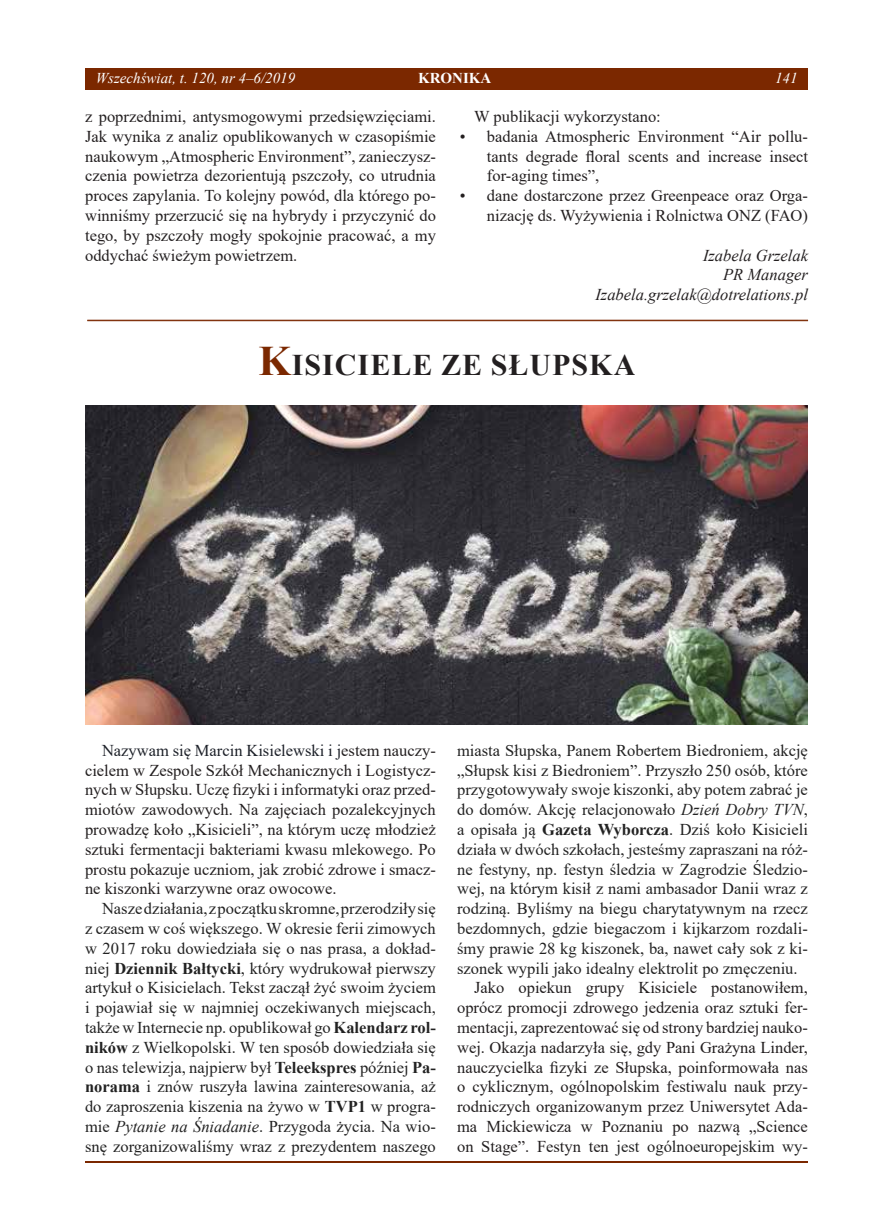
<style>
.page{position:relative;width:893px;height:1225px;background:#fff}
.page>*{position:absolute;margin:0;border:0;box-sizing:border-box;transform-origin:0 0}
.t1{font:700 30px "Times New Roman";letter-spacing:.035em;color:#231f20}
.t2{font:16.5px/19.8px "Times New Roman";color:#231f20;text-align:justify}
.t3{font:16.5px/19.8px "Times New Roman";color:#222;text-align:justify}
.t4{font:italic 16.5px/19.8px "Times New Roman";color:#231f20;text-align:right}
.t5{font:italic 15px "Times New Roman";color:#fff}
.t6{font:700 15px "Times New Roman";color:#fff}
.s1{font-style:normal}
.s2{font-size:42px;color:#7b2800}
.s3{color:#1d2129}
.s4{font-weight:700}
.s5{font-style:italic}
.s6{color:#222}
</style>
<div class="page">
<div style="left:85px;top:68px;width:723px;height:21px;background:#7b2800"></div>
<hr style="left:85px;top:1161px;width:723px;height:1px;background:#7b2800">
<hr style="left:87px;top:320px;width:721px;height:1px;background:#7b2800">
<img style="left:85px;top:405px;width:723px;height:319px">
<p class="t5" style="left:96px;top:68px;width:201px">Wszechświat, t. 120, nr 4<span class="s1">–</span>6/2019</p>
<p class="t6" style="left:418px;top:67px;width:75px">KRONIKA</p>
<p class="t5" style="left:775px;top:68px;width:24px">141</p>
<p class="t2" style="left:85px;top:106px;width:352px">z poprzednimi, antysmogowymi przedsięwzięciami.<br>Jak wynika z analiz opublikowanych w czasopiśmie naukowym „Atmospheric Environment”, zanieczysz&shy;czenia powietrza dezorientują pszczoły, co utrudnia proces zapylania. To kolejny powód, dla którego po&shy;winniśmy przerzucić się na hybrydy i przyczynić do tego, by pszczoły mogły spokojnie pracować, a my oddychać świeżym powietrzem.</p>
<p class="t2" style="left:474px;top:106px;width:188px">W publikacji wykorzystano:</p>
<p class="t2" style="left:487px;top:126px;width:323px;text-indent:-27px">• badania Atmospheric Environment “Air pollu&shy;tants degrade floral scents and increase insect for-aging times”,</p>
<p class="t2" style="left:460px;top:185px;width:350px;text-align:right">• dane dostarczone przez Greenpeace oraz Orga&shy;nizację ds. Wyżywienia i Rolnictwa ONZ (FAO)</p>
<p class="t4" style="left:595px;top:245px;width:214px">Izabela Grzelak<br>PR Manager<br>Izabela.grzelak@dotrelations.pl</p>
<h1 class="t1" style="left:259px;top:343px;width:378px"><span class="s2">K</span>ISICIELE ZE SŁUPSKA</h1>
<p class="t2" style="left:85px;top:740px;width:352px;text-indent:17px"><span class="s3">Nazywam się Marcin Kisielewski i j</span>estem nauczy&shy;cielem w Zespole Szkół Mechanicznych i Logistycz&shy;nych w Słupsku. Uczę fizyki i informatyki oraz przed&shy;miotów zawodowych. Na zajęciach pozalekcyjnych prowadzę koło „Kisicieli”, na którym uczę młodzież sztuki fermentacji bakteriami kwasu mlekowego. Po prostu pokazuje uczniom, jak zrobić zdrowe i smacz&shy;ne kiszonki warzywne oraz owocowe.</p>
<p class="t3" style="left:85px;top:898px;width:352px;text-indent:17px">Nasze działania, z początku skromne, przerodziły się z czasem w coś większego. W okresie ferii zimowych w 2017 roku dowiedziała się o nas prasa, a dokład&shy;niej <span class="s4">Dziennik Bałtycki</span>, który wydrukował pierwszy artykuł o Kisicielach. Tekst zaczął żyć swoim życiem i pojawiał się w najmniej oczekiwanych miejscach, także w Internecie np. opublikował go <span class="s4">Kalendarz rol&shy;ników</span> z Wielkopolski. W ten sposób dowiedziała się o nas telewizja, najpierw był <span class="s4">Teleekspres</span> później <span class="s4">Pa&shy;norama</span> i znów ruszyła lawina zainteresowania, aż do zaproszenia kiszenia na żywo w <span class="s4">TVP1</span> w progra&shy;mie <span class="s5">Pytanie na Śniadanie</span>. Przygoda życia. Na wio&shy;snę zorganizowaliśmy wraz z prezydentem naszego</p>
<p class="t3" style="left:457px;top:740px;width:352px">miasta Słupska, Panem Robertem Biedroniem, akcję „Słupsk kisi z Biedroniem”. Przyszło 250 osób, które przygotowywały swoje kiszonki, aby potem zabrać je do domów. Akcję relacjonowało <span class="s5">Dzień Dobry TVN</span>, a opisała ją <span class="s4">Gazeta Wyborcza</span>. Dziś koło Kisicieli działa w dwóch szkołach, jesteśmy zapraszani na róż&shy;ne festyny, np. festyn śledzia w Zagrodzie Śledzio&shy;wej, na którym kisił z nami ambasador Danii wraz z rodziną. Byliśmy na biegu charytatywnym na rzecz bezdomnych, gdzie biegaczom i kijkarzom rozdali&shy;śmy prawie 28 kg kiszonek, ba, nawet cały sok z ki&shy;szonek wypili jako idealny elektrolit po zmęczeniu.</p>
<p class="t2" style="left:457px;top:977px;width:352px;text-indent:17px">Jako opiekun grupy Kisiciele postanowiłem, oprócz promocji zdrowego jedzenia oraz sztuki fer&shy;mentacji, zaprezentować się od strony bardziej nauko&shy;wej. Okazja nadarzyła się, gdy Pani Grażyna Linder, nauczycielka fizyki ze Słupska, poinformowała nas o cyklicznym, ogólnopolskim festiwalu nauk przy&shy;rodniczych organizowanym przez Uniwersytet Ada&shy;ma Mickiewicza w Poznaniu po nazwą „Science on Stage”. Festyn ten <span class="s6">jest ogólnoeuropejskim wy-</span></p>
</div>
